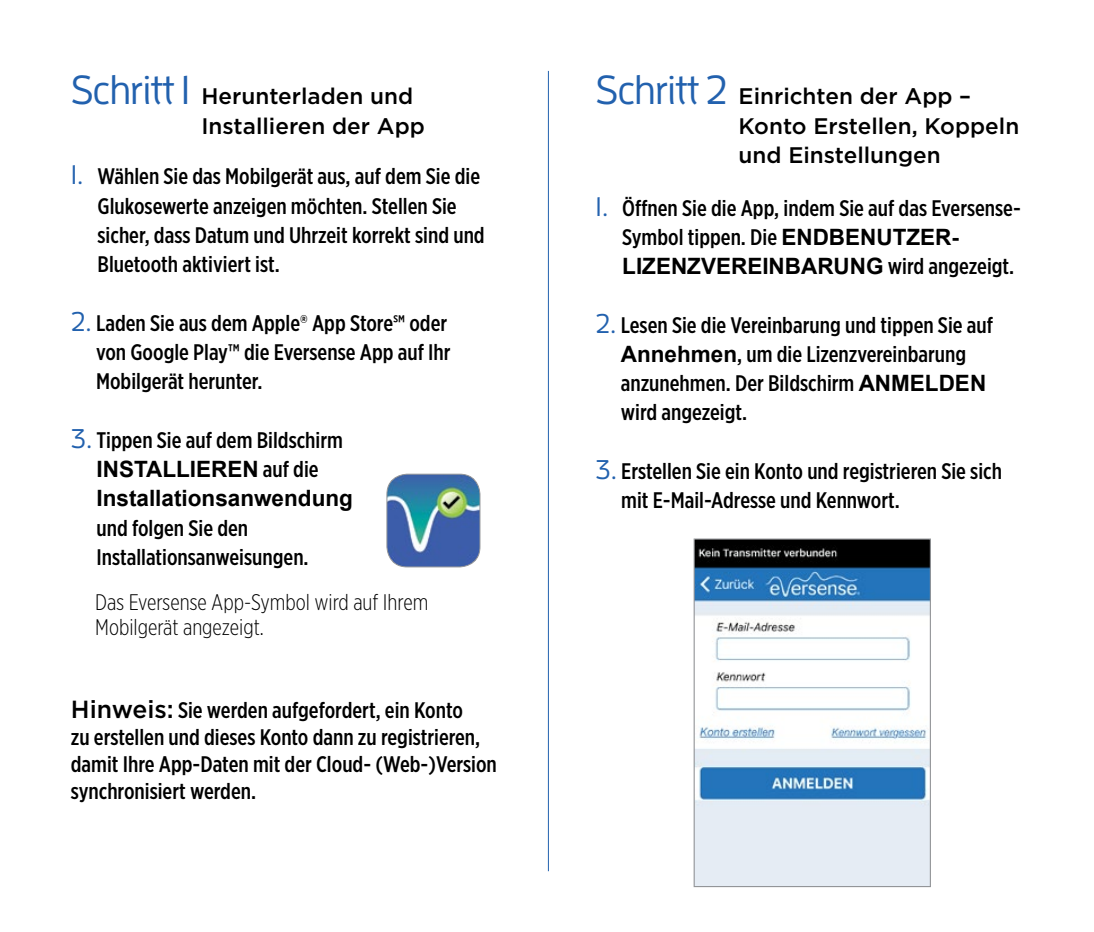
<style>
.page{position:relative;width:1094px;height:932px;background:#fff}
.page>*{position:absolute;margin:0;border:0;box-sizing:border-box;transform-origin:0 0}
.t1{font:500 22.5px/29.2px "Gotham X Narrow";color:#000}
.t2{font:500 22.5px/29.2px "Gotham";color:#000}
.t3{font:700 22.5px/29.2px "Arial";color:#000}
.t4{font:300 22.5px/24.8px "Gotham X Narrow";color:#000}
.s1{font-family:"Enzo Pro";font-size:40.5px;color:#2261ae}
.s2{font-family:"Enzo Pro";font-size:27px;color:#2261ae}
.s3{font-family:"Arial";font-weight:700}
.s4{font-family:"Gotham X Narrow";font-weight:500}
.s5{font-family:"Gotham";font-size:24.75px}
</style>
<div class="page">
<img style="left:387px;top:474px;width:93px;height:93px">
<div style="left:386px;top:474px;width:94px;height:93px;border:1px solid #939598;border-radius:20px"></div>
<img style="left:695px;top:540px;width:234px;height:345px">
<div style="left:693px;top:538px;width:238px;height:349px;border:1px solid #939598"></div>
<hr style="left:548px;top:71px;width:1px;height:800px;background:#2261ae">
<p class="t2" style="left:201px;top:82px;width:225px;text-indent:-131px"><span class="s1">Schritt 1</span> Herunterladen und<br>Installieren der App</p>
<p class="t2" style="left:738px;top:82px;width:282px;text-indent:-143px"><span class="s1">Schritt 2</span> Einrichten der App –<br>Konto Erstellen, Koppeln und Einstellungen</p>
<p class="t1" style="left:622px;top:193px;width:400px;text-indent:-27px"><span class="s2">1.</span> Öffnen Sie die App, indem Sie auf das Eversense-<br>Symbol tippen. Die <span class="s3">ENDBENUTZER-</span></p>
<p class="t3" style="left:622px;top:252px;width:393px">LIZENZVEREINBARUNG <span class="s4">wird angezeigt.</span></p>
<p class="t1" style="left:621px;top:310px;width:374px;text-indent:-25px"><span class="s2">2.</span> Lesen Sie die Vereinbarung und tippen Sie auf <span class="s3">Annehmen</span>, um die Lizenzvereinbarung anzunehmen. Der Bildschirm <span class="s3">ANMELDEN </span>wird angezeigt.</p>
<p class="t1" style="left:621px;top:456px;width:382px;text-indent:-26px"><span class="s2">3.</span> Erstellen Sie ein Konto und registrieren Sie sich mit E-Mail-Adresse und Kennwort.</p>
<p class="t1" style="left:98px;top:162px;width:388px;text-indent:-27px"><span class="s2">1.</span> Wählen Sie das Mobilgerät aus, auf dem Sie die Glukosewerte anzeigen möchten. Stellen Sie sicher, dass Datum und Uhrzeit korrekt sind und Bluetooth aktiviert ist.</p>
<p class="t1" style="left:96px;top:308px;width:356px;text-indent:-25px"><span class="s2">2.</span> Laden Sie aus dem Apple® App Store℠ oder von Google Play™ die Eversense App auf Ihr<br>Mobilgerät herunter.</p>
<p class="t1" style="left:71px;top:425px;width:274px"><span class="s2">3.</span> Tippen Sie auf dem Bildschirm</p>
<p class="t3" style="left:96px;top:455px;width:258px">INSTALLIEREN <span class="s4">auf die<br></span>Installationsanwendung</p>
<p class="t1" style="left:96px;top:513px;width:214px">und folgen Sie den<br>Installationsanweisungen.</p>
<p class="t4" style="left:95px;top:589px;width:334px">Das Eversense App-Symbol wird auf Ihrem<br>Mobilgerät angezeigt.</p>
<p class="t1" style="left:71px;top:696px;width:427px;line-height:27px"><span class="s5">Hinweis:</span> Sie werden aufgefordert, ein Konto<br>zu erstellen und dieses Konto dann zu registrieren, damit Ihre App-Daten mit der Cloud- (Web-)Version synchronisiert werden.</p>
</div>
